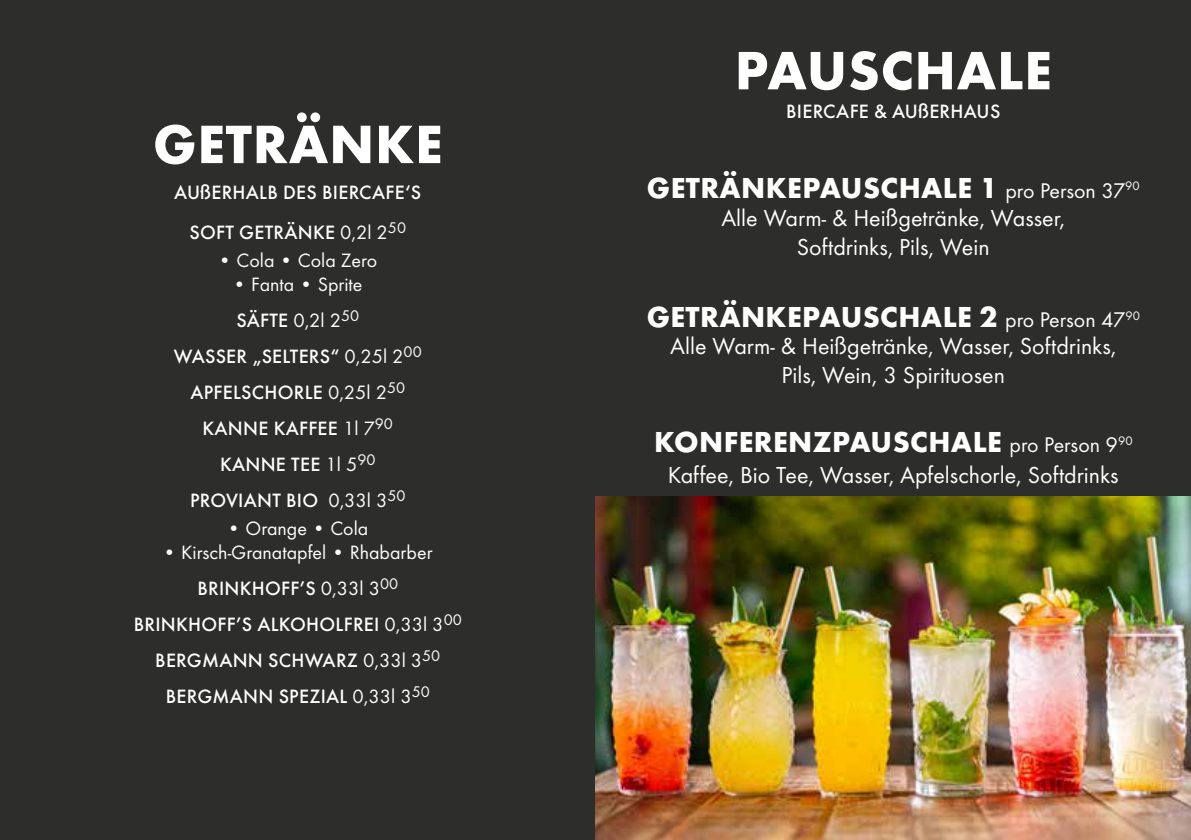
<style>
.page{position:relative;width:1191px;height:840px;background:#fff}
.page>*{position:absolute;margin:0;border:0;box-sizing:border-box;transform-origin:0 0}
.t1{font:700 56px "Futura TOT";letter-spacing:.015em;color:#fff}
.t2{font:700 30px "Futura TOT";letter-spacing:.015em;color:#fff}
.t3{font:24px/28.8px "Futura TOT";color:#fff;text-align:center}
.t4{font:500 20px/36px "Futura TOT";letter-spacing:.015em;color:#fff;text-align:center}
.t5{font:20px "Futura TOT";color:#fff}
.s1{font-weight:400}
.s2{font-weight:400;font-size:22px}
</style>
<div class="page">
<div style="left:0;top:0;width:1191px;height:839px;background:#2d2d2c"></div>
<img style="left:595px;top:496px;width:596px;height:343px">
<h1 class="t1" style="left:153px;top:110px;width:291px">GETRÄNKE</h1>
<p class="t4" style="left:174px;top:174px;width:248px">AUßERHALB DES BIERCAFE‘S</p>
<p class="t4" style="left:189px;top:214px;width:218px">SOFT GETRÄNKE <span class="s1">0,2l 2</span><sup>50</sup></p>
<p class="t5" style="left:218px;top:248px;width:160px">• Cola • Cola Zero</p>
<p class="t4" style="left:174px;top:266px;width:249px"><span class="s1">• Fanta • Sprite<br></span>SÄFTE <span class="s1">0,2l 2</span><sup>50<br></sup>WASSER „SELTERS“ <span class="s1">0,25l 2</span><sup>00<br></sup>APFELSCHORLE <span class="s1">0,25l 2</span><sup>50<br></sup>KANNE KAFFEE <span class="s1">1l 7</span><sup>90<br></sup>KANNE TEE <span class="s1">1l 5</span><sup>90<br></sup>PROVIANT BIO <span class="s1">0,33l 3</span><sup>50</sup></p>
<p class="t5" style="left:227px;top:516px;width:143px">• Orange • Cola</p>
<p class="t4" style="left:134px;top:534px;width:329px"><span class="s1">• Kirsch-Granatapfel • Rhabarber<br></span>BRINKHOFF’S <span class="s1">0,33l 3</span><sup>00<br></sup>BRINKHOFF’S ALKOHOLFREI <span class="s1">0,33l 3</span><sup>00<br></sup>BERGMANN SCHWARZ <span class="s1">0,33l 3</span><sup>50<br></sup>BERGMANN SPEZIAL <span class="s1">0,33l 3</span><sup>50</sup></p>
<h1 class="t1" style="left:735px;top:36px;width:318px">PAUSCHALE</h1>
<p class="t4" style="left:786px;top:93px;width:216px">BIERCAFE &amp; AUßERHAUS</p>
<h2 class="t2" style="left:647px;top:169px;width:494px">GETRÄNKEPAUSCHALE 1 <span class="s2">pro Person 37</span><sup>90</sup></h2>
<p class="t3" style="left:721px;top:203px;width:345px">Alle Warm- &amp; Heißgetränke, Wasser,<br>Softdrinks, Pils, Wein</p>
<h2 class="t2" style="left:646px;top:298px;width:495px">GETRÄNKEPAUSCHALE 2 <span class="s2">pro Person 47</span><sup>90</sup></h2>
<p class="t3" style="left:670px;top:331px;width:447px">Alle Warm- &amp; Heißgetränke, Wasser, Softdrinks,<br>Pils, Wein, 3 Spirituosen</p>
<h2 class="t2" style="left:654px;top:423px;width:480px">KONFERENZPAUSCHALE <span class="s2">pro Person 9</span><sup>90</sup></h2>
<p class="t3" style="left:668px;top:460px;width:452px">Kaffee, Bio Tee, Wasser, Apfelschorle, Softdrinks</p>
</div>
